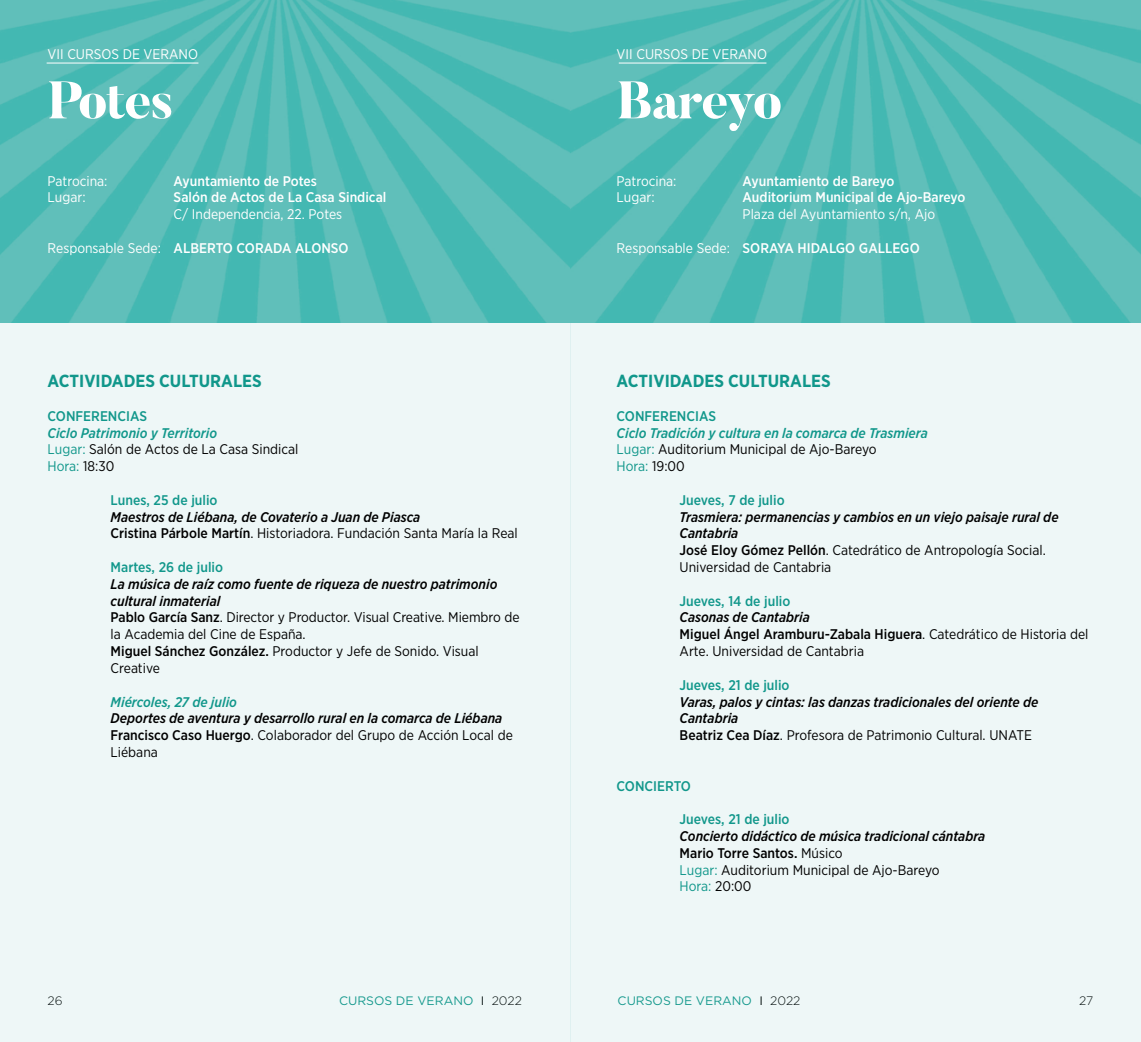
<style>
.page{position:relative;width:1141px;height:1042px;background:#fff}
.page>*{position:absolute;margin:0;border:0;box-sizing:border-box;transform-origin:0 0}
.t1{font:800 52.5px "Butler";letter-spacing:-.03em;color:#fff}
.t2{font:700 17.5px "Gotham Narrow";color:#11978b}
.t3{font:italic 500 14px/16.8px "Gotham Narrow";color:#000}
.t4{font:14px/16.8px "Gotham Narrow";color:#000}
.t5{font:500 14px "Gotham Narrow";color:#fff}
.t6{font:500 14px "Gotham Narrow";color:#11978b}
.t7{font:14px "Gotham Narrow";color:#fff}
.t8{font:italic 500 14px/16.8px "Gotham Narrow";color:#11978b}
.t9{font:12.25px "Gotham";color:#11978b}
.t10{font:300 12.25px "Gotham";color:#000}
.s1{font-weight:400}
.s2{font-weight:500;font-style:italic;color:#11978b}
.s3{color:#11978b}
.s4{font-style:normal}
.s5{font-weight:400;font-style:normal}
.s6{font-weight:500;font-style:italic}
.s7{font-weight:500}
.s8{font-weight:400;font-style:normal;color:#000}
.s9{font-weight:400;font-style:normal;color:#11978b}
.s10{color:#000}
.s11{font-weight:300;color:#000}
</style>
<div class="page">
<div style="left:0;top:319px;width:570px;height:723px;background:#eef7f7"></div>
<img style="left:0;top:0;width:1141px;height:322px">
<hr style="left:47px;top:63px;width:151px;height:1px;background:#fff">
<div style="left:570px;top:319px;width:571px;height:723px;background:#eef7f7"></div>
<hr style="left:619px;top:63px;width:147px;height:1px;background:#fff">
<p class="t7" style="left:48px;top:45px;width:152px">VII CURSOS DE VERANO</p>
<h1 class="t1" style="left:48px;top:67px;width:128px">Potes</h1>
<p class="t7" style="left:48px;top:172px;width:61px">Patrocina:</p>
<p class="t5" style="left:174px;top:172px;width:145px">Ayuntamiento de Potes</p>
<p class="t7" style="left:48px;top:189px;width:39px">Lugar:</p>
<p class="t5" style="left:174px;top:189px;width:214px">Salón de Actos de La Casa Sindical</p>
<p class="t7" style="left:174px;top:206px;width:170px">C/ Independencia, 22. Potes</p>
<p class="t5" style="left:48px;top:239px;width:303px"><span class="s1">Responsable Sede:</span> ALBERTO CORADA ALONSO</p>
<p class="t2" style="left:48px;top:370px;width:216px">ACTIVIDADES CULTURALES</p>
<p class="t6" style="left:48px;top:407px;width:101px">CONFERENCIAS</p>
<p class="t4" style="left:48px;top:424px;width:252px"><span class="s2">Ciclo Patrimonio y Territorio<br></span><span class="s3">Lugar:</span> Salón de Actos de La Casa Sindical<br><span class="s3">Hora:</span> 18:30</p>
<p class="t6" style="left:111px;top:491px;width:108px">Lunes, 25 de julio</p>
<p class="t3" style="left:111px;top:508px;width:409px">Maestros de Liébana, de Covaterio a Juan de Piasca<br><span class="s4">Cristina Párbole Martín</span><span class="s5">. Historiadora. Fundación Santa María la Real</span></p>
<p class="t6" style="left:111px;top:558px;width:114px">Martes, 26 de julio</p>
<p class="t4" style="left:111px;top:575px;width:410px"><span class="s6">La música de raíz como fuente de riqueza de nuestro patrimonio cultural inmaterial<br></span><span class="s7">Pablo García Sanz</span>. Director y Productor. Visual Creative. Miembro de la Academia del Cine de España.<br><span class="s7">Miguel Sánchez González.</span> Productor y Jefe de Sonido. Visual Creative</p>
<p class="t8" style="left:111px;top:693px;width:128px">Miércoles, 27 de julio</p>
<p class="t3" style="left:111px;top:710px;width:404px">Deportes de aventura y desarrollo rural en la comarca de Liébana<br><span class="s4">Francisco Caso Huergo</span><span class="s5">. Colaborador del Grupo de Acción Local de<br>Liébana</span></p>
<p class="t7" style="left:617px;top:45px;width:152px">VII CURSOS DE VERANO</p>
<h1 class="t1" style="left:617px;top:67px;width:167px">Bareyo</h1>
<p class="t7" style="left:617px;top:172px;width:61px">Patrocina:</p>
<p class="t5" style="left:743px;top:172px;width:153px">Ayuntamiento de Bareyo</p>
<p class="t7" style="left:617px;top:189px;width:39px">Lugar:</p>
<p class="t5" style="left:743px;top:189px;width:224px">Auditorium Municipal de Ajo-Bareyo</p>
<p class="t7" style="left:743px;top:206px;width:194px">Plaza del Ayuntamiento s/n, Ajo</p>
<p class="t5" style="left:617px;top:239px;width:305px"><span class="s1">Responsable Sede:</span> SORAYA HIDALGO GALLEGO</p>
<p class="t2" style="left:617px;top:370px;width:216px">ACTIVIDADES CULTURALES</p>
<p class="t6" style="left:617px;top:407px;width:101px">CONFERENCIAS</p>
<p class="t8" style="left:617px;top:424px;width:313px">Ciclo Tradición y cultura en la comarca de Trasmiera<br><span class="s5">Lugar:</span> <span class="s8">Auditorium Municipal de Ajo-Bareyo<br></span><span class="s5">Hora:</span> <span class="s8">19:00</span></p>
<p class="t6" style="left:680px;top:491px;width:106px">Jueves, 7 de julio</p>
<p class="t3" style="left:680px;top:508px;width:381px">Trasmiera: permanencias y cambios en un viejo paisaje rural de Cantabria<br><span class="s4">José Eloy Gómez Pellón</span><span class="s5">. Catedrático de Antropología Social.<br>Universidad de Cantabria</span></p>
<p class="t6" style="left:680px;top:592px;width:112px">Jueves, 14 de julio</p>
<p class="t4" style="left:680px;top:609px;width:410px"><span class="s6">Casonas de Cantabria<br></span><span class="s7">Miguel Ángel Aramburu-Zabala Higuera</span>. Catedrático de Historia del<br>Arte. Universidad de Cantabria</p>
<p class="t6" style="left:680px;top:676px;width:111px">Jueves, 21 de julio</p>
<p class="t3" style="left:680px;top:693px;width:360px">Varas, palos y cintas: las danzas tradicionales del oriente de<br>Cantabria<br><span class="s4">Beatriz Cea Díaz</span><span class="s5">. Profesora de Patrimonio Cultural. UNATE</span></p>
<p class="t6" style="left:617px;top:777px;width:76px">CONCIERTO</p>
<p class="t6" style="left:680px;top:810px;width:111px">Jueves, 21 de julio</p>
<p class="t3" style="left:680px;top:827px;width:307px">Concierto didáctico de música tradicional cántabra <span class="s4">Mario Torre Santos.</span> <span class="s5">Músico<br></span><span class="s9">Lugar:</span> <span class="s5">Auditorium Municipal de Ajo-Bareyo<br></span><span class="s9">Hora:</span> <span class="s5">20:00</span></p>
<p class="t10" style="left:48px;top:993px;width:17px">26</p>
<p class="t9" style="left:339px;top:993px;width:184px">CURSOS DE VERANO <span class="s10">I</span> <span class="s11">2022</span></p>
<p class="t9" style="left:618px;top:993px;width:184px">CURSOS DE VERANO <span class="s10">I</span> <span class="s11">2022</span></p>
<p class="t10" style="left:1079px;top:993px;width:16px">27</p>
</div>
